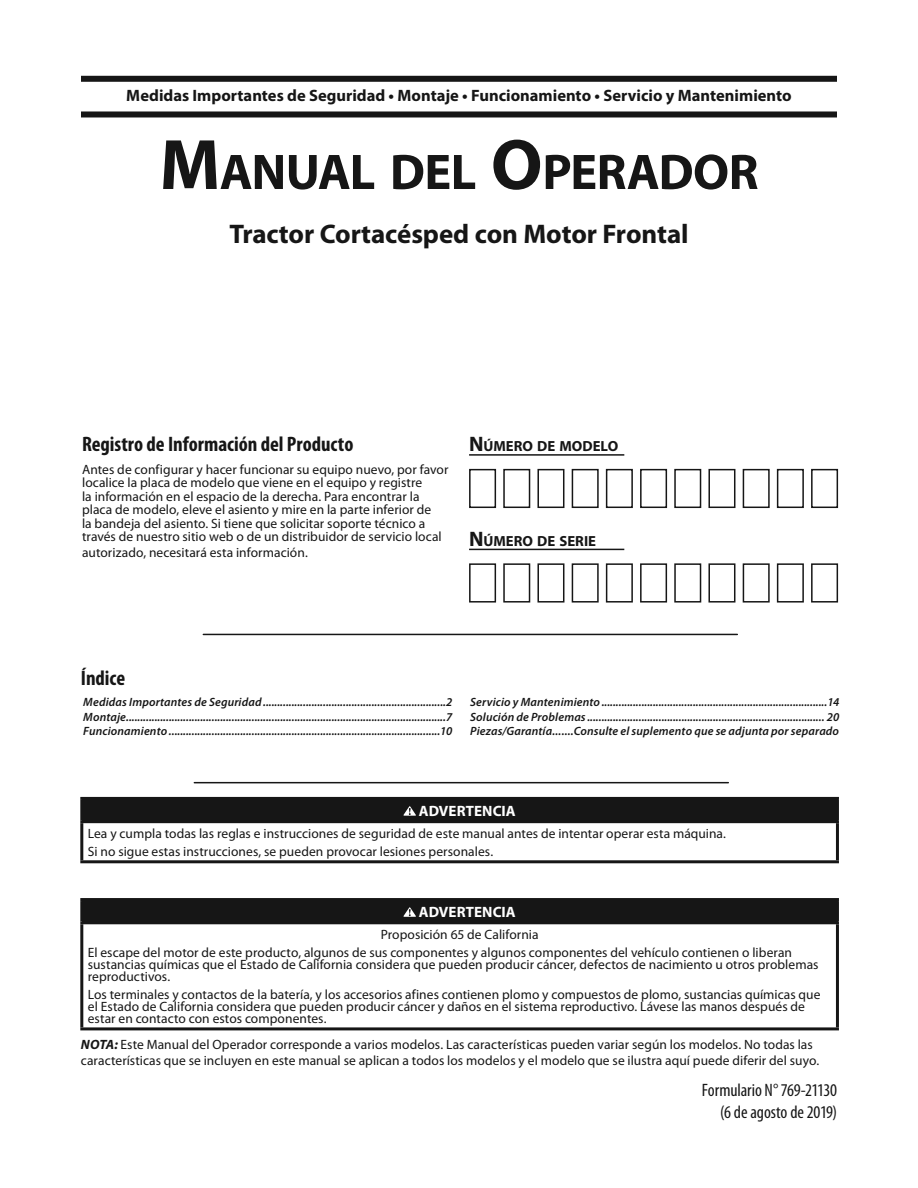
<style>
.page{position:relative;width:918px;height:1188px;background:#fff}
.page>*{position:absolute;margin:0;border:0;box-sizing:border-box;transform-origin:0 0}
.t1{font:700 50.4px "Myriad Pro";letter-spacing:-.015em;color:#161616}
.t2{font:700 27px "Myriad Pro";letter-spacing:-.005em;color:#161616}
.t3{font:700 condensed 21px "Myriad Pro";color:#161616}
.t4{font:condensed 18px/21.6px "Myriad Pro";letter-spacing:-.005em;color:#161616;text-align:right}
.t5{font:700 16.5px "Myriad Pro";color:#161616}
.t6{font:700 15px "Myriad Pro";letter-spacing:.005em;color:#fff}
.t7{font:700 14.7px "Myriad Pro";color:#161616}
.t8{font:13.5px/13.5px "Myriad Pro";letter-spacing:.005em;color:#161616}
.t9{font:italic 600 12px/14.4px "Myriad Pro";letter-spacing:.01em;color:#161616;text-align:justify}
.s1{font-size:72px}
.s2{font-size:21px}
.s3{font-weight:700;font-style:italic}
</style>
<div class="page">
<div style="left:81px;top:76px;width:756px;height:6px;background:#161616"></div>
<div style="left:81px;top:111px;width:756px;height:6px;background:#161616"></div>
<hr style="left:203px;top:634px;width:534px;height:1px;background:#161616">
<hr style="left:194px;top:782px;width:534px;height:1px;background:#161616">
<div style="left:82px;top:900px;width:755px;height:23px;background:#161616"></div>
<hr style="left:80px;top:924px;width:3px;height:103px;background:#161616">
<hr style="left:836px;top:924px;width:3px;height:103px;background:#161616">
<hr style="left:80px;top:1027px;width:759px;height:3px;background:#161616">
<hr style="left:80px;top:898px;width:759px;height:3px;background:#161616">
<hr style="left:80px;top:901px;width:3px;height:20px;background:#161616">
<hr style="left:836px;top:901px;width:3px;height:20px;background:#161616">
<hr style="left:80px;top:921px;width:759px;height:3px;background:#161616">
<svg style="left:403px;top:907px;width:13px;height:10px"></svg>
<div style="left:82px;top:798px;width:755px;height:24px;background:#161616"></div>
<hr style="left:80px;top:823px;width:3px;height:37px;background:#161616">
<hr style="left:836px;top:823px;width:3px;height:37px;background:#161616">
<hr style="left:80px;top:860px;width:759px;height:3px;background:#161616">
<hr style="left:80px;top:797px;width:759px;height:3px;background:#161616">
<hr style="left:80px;top:800px;width:3px;height:20px;background:#161616">
<hr style="left:836px;top:800px;width:3px;height:20px;background:#161616">
<hr style="left:80px;top:820px;width:759px;height:3px;background:#161616">
<svg style="left:403px;top:806px;width:13px;height:10px"></svg>
<hr style="left:469px;top:454px;width:155px;height:2px;background:#161616">
<svg style="left:469px;top:468px;width:370px;height:41px"></svg>
<hr style="left:469px;top:549px;width:155px;height:1px;background:#161616">
<svg style="left:469px;top:563px;width:370px;height:40px"></svg>
<p class="t5" style="left:126px;top:89px;width:667px">Medidas Importantes de Seguridad • Montaje • Funcionamiento • Servicio y Mantenimiento</p>
<h1 class="t1" style="left:159px;top:142px;width:601px"><span class="s1">M</span>ANUAL DEL <span class="s1">O</span>PERADOR</h1>
<h2 class="t2" style="left:229px;top:224px;width:461px">Tractor Cortacésped con Motor Frontal</h2>
<h3 class="t3" style="left:82px;top:436px;width:273px">Registro de Información del Producto</h3>
<p class="t8" style="left:82px;top:463px;width:368px">Antes de configurar y hacer funcionar su equipo nuevo, por favor localice la placa de modelo que viene en el equipo y registre<br>la información en el espacio de la derecha. Para encontrar la placa de modelo, eleve el asiento y mire en la parte inferior de<br>la bandeja del asiento. Si tiene que solicitar soporte técnico a través de nuestro sitio web o de un distribuidor de servicio local</p>
<p class="t8" style="left:82px;top:547px;width:227px">autorizado, necesitará esta información.</p>
<p class="t7" style="left:469px;top:437px;width:151px"><span class="s2">N</span>ÚMERO DE MODELO</p>
<p class="t7" style="left:469px;top:532px;width:129px"><span class="s2">N</span>ÚMERO DE SERIE</p>
<h3 class="t3" style="left:81px;top:670px;width:46px">Índice</h3>
<p class="t9" style="left:83px;top:696px;width:371px">Medidas Importantes de Seguridad ................................................................2<br>Montaje ................................................................................................................7<br>Funcionamiento ...............................................................................................10</p>
<p class="t9" style="left:470px;top:696px;width:371px">Servicio y Mantenimiento ...............................................................................14<br>Solución de Problemas ................................................................................... 20<br>Piezas/Garantía.......Consulte el suplemento que se adjunta por separado</p>
<p class="t6" style="left:419px;top:805px;width:98px">ADVERTENCIA</p>
<p class="t8" style="left:88px;top:825px;width:640px;line-height:18px">Lea y cumpla todas las reglas e instrucciones de seguridad de este manual antes de intentar operar esta máquina.<br>Si no sigue estas instrucciones, se pueden provocar lesiones personales.</p>
<p class="t6" style="left:419px;top:906px;width:98px">ADVERTENCIA</p>
<p class="t8" style="left:88px;top:926px;width:706px;line-height:18px;text-indent:293px">Proposición 65 de California<br>El escape del motor de este producto, algunos de sus componentes y algunos componentes del vehículo contienen o liberan</p>
<p class="t8" style="left:88px;top:959px;width:732px;line-height:12px">sustancias químicas que el Estado de California considera que pueden producir cáncer, defectos de nacimiento u otros problemas reproductivos.</p>
<p class="t8" style="left:88px;top:989px;width:734px;line-height:12px">Los terminales y contactos de la batería, y los accesorios afines contienen plomo y compuestos de plomo, sustancias químicas que el Estado de California considera que pueden producir cáncer y daños en el sistema reproductivo. Lávese las manos después de estar en contacto con estos componentes.</p>
<p class="t8" style="left:81px;top:1037px;width:740px;line-height:16.2px"><span class="s3">NOTA:</span> Este Manual del Operador corresponde a varios modelos. Las características pueden variar según los modelos. No todas las características que se incluyen en este manual se aplican a todos los modelos y el modelo que se ilustra aquí puede diferir del suyo.</p>
<h3 class="t4" style="left:702px;top:1080px;width:137px">Formulario N° 769-21130 (6 de agosto de 2019)</h3>
</div>
